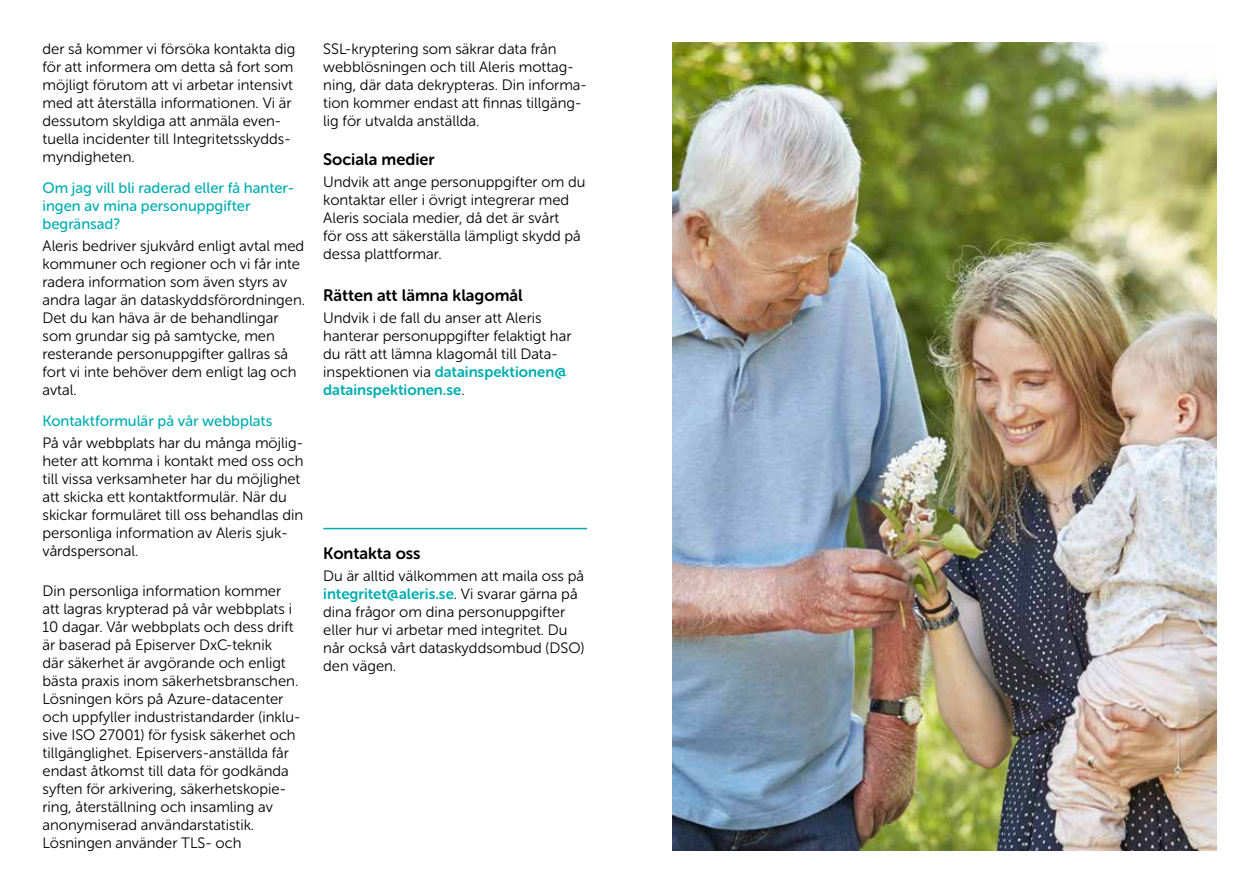
<style>
.page{position:relative;width:1259px;height:893px;background:#fff}
.page>*{position:absolute;margin:0;border:0;box-sizing:border-box;transform-origin:0 0}
.t1{font:16.5px "Museo Sans Rounded 700";color:#000}
.t2{font:15px/18px "Museo Sans Rounded 300";color:#000}
.t3{font:15px/18px "Museo Sans Rounded 500";color:#00adb1}
.t4{font:15px/18px "Museo Sans Rounded 700";color:#00adb1}
.s1{font-family:"Museo Sans Rounded 300";color:#000}
</style>
<div class="page">
<img style="left:672px;top:43px;width:544px;height:807px">
<hr style="left:323px;top:528px;width:264px;height:1px;background:#00adb1">
<p class="t2" style="left:43px;top:40px;width:254px">der så kommer vi försöka kontakta dig för att informera om detta så fort som möjligt förutom att vi arbetar intensivt med att återställa informationen. Vi är dessutom skyldiga att anmäla even&shy;tuella incidenter till Integritetsskydds&shy;myndigheten.</p>
<p class="t3" style="left:43px;top:178px;width:253px">Om jag vill bli raderad eller få hanter&shy;ingen av mina personuppgifter begränsad?</p>
<p class="t2" style="left:43px;top:237px;width:264px">Aleris bedriver sjukvård enligt avtal med kommuner och regioner och vi får inte radera information som även styrs av andra lagar än dataskyddsförordningen.<br>Det du kan häva är de behandlingar som grundar sig på samtycke, men resterande personuppgifter gallras så fort vi inte behöver dem enligt lag och avtal.</p>
<p class="t3" style="left:43px;top:411px;width:231px">Kontaktformulär på vår webbplats</p>
<p class="t2" style="left:43px;top:434px;width:262px">På vår webbplats har du många möjlig&shy;heter att komma i kontakt med oss och till vissa verksamheter har du möjlighet att skicka ett kontaktformulär. När du skickar formuläret till oss behandlas din personliga information av Aleris sjuk&shy;vårdspersonal.</p>
<p class="t2" style="left:43px;top:582px;width:259px">Din personliga information kommer att lagras krypterad på vår webbplats i 10 dagar. Vår webbplats och dess drift är baserad på Episerver DxC-teknik<br>där säkerhet är avgörande och enligt bästa praxis inom säkerhetsbranschen.<br>Lösningen körs på Azure-datacenter och uppfyller industristandarder (inklu&shy;sive ISO 27001) för fysisk säkerhet och tillgänglighet. Episervers-anställda får endast åtkomst till data för godkända syften för arkivering, säkerhetskopie&shy;ring, återställning och insamling av anonymiserad användarstatistik.<br>Lösningen använder TLS- och</p>
<p class="t2" style="left:323px;top:40px;width:265px">SSL-kryptering som säkrar data från webblösningen och till Aleris mottag&shy;ning, där data dekrypteras. Din informa&shy;tion kommer endast att finnas tillgäng&shy;lig för utvalda anställda.</p>
<p class="t1" style="left:323px;top:150px;width:113px">Sociala medier</p>
<p class="t2" style="left:323px;top:173px;width:264px">Undvik att ange personuppgifter om du kontaktar eller i övrigt integrerar med Aleris sociala medier, då det är svårt<br>för oss att säkerställa lämpligt skydd på dessa plattformar.</p>
<p class="t1" style="left:323px;top:286px;width:201px">Rätten att lämna klagomål</p>
<p class="t2" style="left:323px;top:309px;width:250px">Undvik i de fall du anser att Aleris hanterar personuppgifter felaktigt har du rätt att lämna klagomål till Data-</p>
<p class="t4" style="left:323px;top:363px;width:245px"><span class="s1">inspektionen via</span> datainspektionen@ datainspektionen.se<span class="s1">.</span></p>
<p class="t1" style="left:323px;top:544px;width:99px">Kontakta oss</p>
<p class="t2" style="left:323px;top:567px;width:262px">Du är alltid välkommen att maila oss på</p>
<p class="t4" style="left:323px;top:585px;width:256px">integritet@aleris.se<span class="s1">. Vi svarar gärna på</span></p>
<p class="t2" style="left:323px;top:603px;width:263px">dina frågor om dina personuppgifter eller hur vi arbetar med integritet. Du når också vårt dataskyddsombud (DSO) den vägen.</p>
</div>
